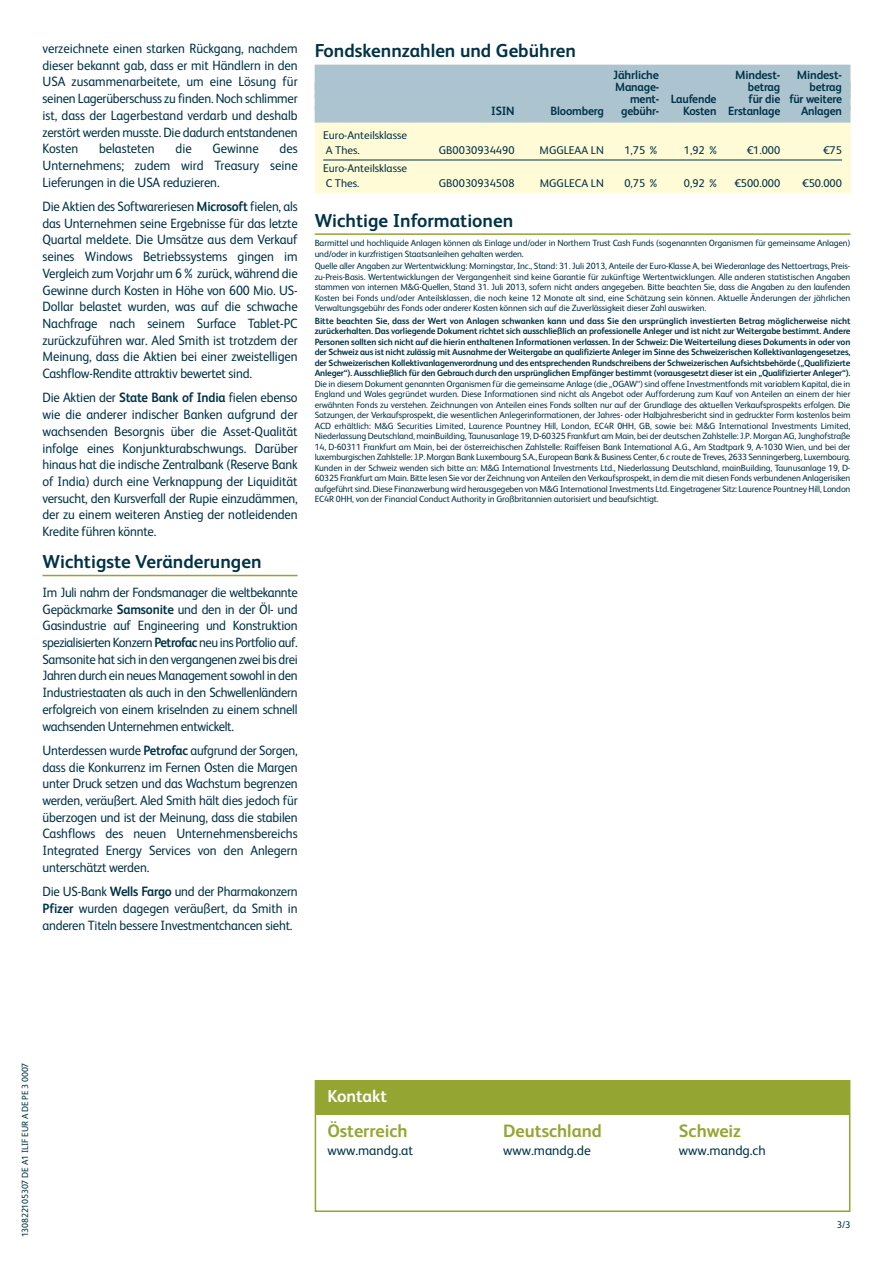
<style>
.page{position:relative;width:893px;height:1263px;background:#fff}
.page>*{position:absolute;margin:0;border:0;box-sizing:border-box;transform-origin:0 0}
.t1{font:700 18.75px "FS Albert";color:#003246}
.t2{font:700 18px "FS Albert";color:#94a531}
.t3{font:700 17.25px "FS Albert";letter-spacing:-.005em;color:#fff}
.t4{font:13.5px/16.6px "FS Albert";letter-spacing:-.015em;color:#003246;text-align:justify;scale:.94 1}
.t5{font:13.5px "FS Albert";letter-spacing:-.015em;color:#003246}
.t6{font:700 12px "FS Albert";letter-spacing:-.015em;color:#003246;scale:.96 1}
.t7{font:700 12px "FS Albert";letter-spacing:-.015em;color:#003246}
.t8{font:11.25px/15px "FS Albert";color:#003246}
.t9{font:9.75px "FS Albert";color:#003246}
.t10{font:9px/10.5px "FS Albert";letter-spacing:-.015em;color:#003246;text-align:justify}
.t11{font:700 9px/10.5px "FS Albert";letter-spacing:-.02em;color:#003246;text-align:justify}
.s1{font-weight:700}
</style>
<div class="page">
<div style="left:315px;top:65px;width:535px;height:128px;background:#fffbd6"></div>
<div style="left:315px;top:1080px;width:535px;height:132px;border:2px solid #94a531"></div>
<hr style="left:43px;top:575px;width:255px;height:1px;background:#94a531">
<div style="left:315px;top:65px;width:535px;height:26px;background:#acc4d0"></div>
<div style="left:315px;top:82px;width:535px;height:16px;background:#acc4d0"></div>
<div style="left:315px;top:94px;width:535px;height:16px;background:#acc4d0"></div>
<div style="left:315px;top:106px;width:535px;height:17px;background:#acc4d0"></div>
<hr style="left:323px;top:160px;width:519px;height:1px;background:#003246">
<hr style="left:315px;top:233px;width:535px;height:2px;background:#94a531">
<div style="left:315px;top:1080px;width:535px;height:34px;background:#94a531"></div>
<p class="t4" style="left:43px;top:41px;width:273px">verzeichnete einen starken Rückgang, nachdem dieser bekannt gab, dass er mit Händlern in den USA zusammenarbeitete, um eine Lösung für seinen Lagerüberschuss zu finden. Noch schlimmer ist, dass der Lagerbestand verdarb und deshalb zerstört werden musste. Die dadurch entstandenen Kosten</p>
<h3 class="t4" style="left:43px;top:142px;width:273px;text-indent:237px">des Unternehmens; zudem wird Treasury seine Lieferungen in die USA reduzieren.</h3>
<p class="t4" style="left:43px;top:199px;width:273px">Die Aktien des Softwareriesen <span class="s1">Microsoft</span> fielen, als das Unternehmen seine Ergebnisse für das letzte Quartal meldete. Die Umsätze aus dem Verkauf seines Windows Betriebssystems gingen im Vergleich zum Vorjahr um 6% zurück, während die Gewinne durch Kosten in Höhe von 600 Mio. US-Dollar belastet wurden, was auf die schwache Nachfrage nach seinem Surface Tablet-PC zurückzuführen war. Aled Smith ist trotzdem der Meinung, dass die Aktien bei einer zweistelligen Cashflow-Rendite attraktiv bewertet sind.</p>
<p class="t4" style="left:43px;top:391px;width:273px">Die Aktien der <span class="s1">State Bank of India</span> fielen ebenso wie die anderer indischer Banken aufgrund der wachsenden Besorgnis über die Asset-Qualität infolge eines Konjunkturabschwungs. Darüber hinaus hat die indische Zentralbank (Reserve Bank of India) durch eine Verknappung der Liquidität versucht, den Kursverfall der Rupie einzudämmen, der zu einem weiteren Anstieg der notleidenden Kredite führen könnte.</p>
<h1 class="t1" style="left:43px;top:555px;width:220px">Wichtigste Veränderungen</h1>
<p class="t4" style="left:43px;top:585px;width:273px">Im Juli nahm der Fondsmanager die weltbekannte Gepäckmarke <span class="s1">Samsonite</span> und den in der Öl- und Gasindustrie auf Engineering und Konstruktion spezialisierten Konzern <span class="s1">Petrofac</span> neu ins Portfolio auf.<br>Samsonite hat sich in den vergangenen zwei bis drei Jahren durch ein neues Management sowohl in den Industriestaaten als auch in den Schwellenländern erfolgreich von einem kriselnden zu einem schnell wachsenden Unternehmen entwickelt.</p>
<p class="t4" style="left:43px;top:743px;width:273px">Unterdessen wurde <span class="s1">Petrofac</span> aufgrund der Sorgen, dass die Konkurrenz im Fernen Osten die Margen unter Druck setzen und das Wachstum begrenzen werden, veräußert. Aled Smith hält dies jedoch für überzogen und ist der Meinung, dass die stabilen Cashflows des neuen Unternehmensbereichs Integrated Energy Services von den Anlegern unterschätzt werden.</p>
<h3 class="t4" style="left:43px;top:884px;width:273px">Die US-Bank <span class="s1">Wells Fargo</span> und der Pharmakonzern <span class="s1">Pfizer</span> wurden dagegen veräußert, da Smith in anderen Titeln bessere Investmentchancen sieht.</h3>
<h3 class="t4" style="left:99px;top:142px;width:61px">belasteten</h3>
<h3 class="t4" style="left:175px;top:142px;width:19px">die</h3>
<h3 class="t4" style="left:212px;top:142px;width:51px">Gewinne</h3>
<h1 class="t1" style="left:315px;top:44px;width:263px">Fondskennzahlen und Gebühren</h1>
<h3 class="t7" style="left:613px;top:70px;width:48px">Jährliche</h3>
<h3 class="t7" style="left:735px;top:70px;width:47px">Mindest-</h3>
<h3 class="t7" style="left:797px;top:70px;width:47px">Mindest-</h3>
<h3 class="t6" style="left:615px;top:82px;width:47px">Manage-</h3>
<h3 class="t6" style="left:748px;top:82px;width:35px">betrag</h3>
<h3 class="t6" style="left:810px;top:82px;width:35px">betrag</h3>
<h3 class="t6" style="left:630px;top:94px;width:92px">ment- Laufende</h3>
<h3 class="t6" style="left:749px;top:94px;width:99px">für die für weitere</h3>
<p class="t8" style="left:323px;top:129px;width:85px">Euro-Anteilsklasse<br>A Thes.</p>
<h3 class="t6" style="left:491px;top:106px;width:26px">ISIN</h3>
<h3 class="t6" style="left:550px;top:106px;width:57px">Bloomberg</h3>
<h3 class="t6" style="left:621px;top:106px;width:41px">gebühr-</h3>
<h3 class="t6" style="left:683px;top:106px;width:103px">Kosten Erstanlage</h3>
<h3 class="t6" style="left:801px;top:106px;width:44px">Anlagen</h3>
<p class="t8" style="left:439px;top:144px;width:77px">GB0030934490</p>
<p class="t8" style="left:540px;top:144px;width:66px">MGGLEAA LN</p>
<p class="t8" style="left:624px;top:144px;width:36px">1,75 %</p>
<p class="t8" style="left:684px;top:144px;width:36px">1,92 %</p>
<p class="t8" style="left:747px;top:144px;width:35px">€1.000</p>
<p class="t8" style="left:823px;top:144px;width:20px">€75</p>
<p class="t8" style="left:323px;top:162px;width:85px">Euro-Anteilsklasse<br>C Thes.</p>
<p class="t8" style="left:439px;top:177px;width:77px">GB0030934508</p>
<p class="t8" style="left:540px;top:177px;width:66px">MGGLECA LN</p>
<p class="t8" style="left:624px;top:177px;width:36px">0,75 %</p>
<p class="t8" style="left:684px;top:177px;width:36px">0,92 %</p>
<p class="t8" style="left:735px;top:177px;width:47px">€500.000</p>
<p class="t8" style="left:802px;top:177px;width:41px">€50.000</p>
<h1 class="t1" style="left:315px;top:214px;width:200px">Wichtige Informationen</h1>
<p class="t10" style="left:315px;top:239px;width:537px">Barmittel und hochliquide Anlagen können als Einlage und/oder in Northern Trust Cash Funds (sogenannten Organismen für gemeinsame Anlagen) und/oder in kurzfristigen Staatsanleihen gehalten werden.</p>
<p class="t10" style="left:315px;top:262px;width:537px">Quelle aller Angaben zur Wertentwicklung: Morningstar, Inc., Stand: 31. Juli 2013, Anteile der Euro-Klasse A, bei Wiederanlage des Nettoertrags, Preis&shy;zu-Preis-Basis. Wertentwicklungen der Vergangenheit sind keine Garantie für zukünftige Wertentwicklungen. Alle anderen statistischen Angaben stammen von internen M&amp;G-Quellen, Stand 31. Juli 2013, sofern nicht anders angegeben. Bitte beachten Sie, dass die Angaben zu den laufenden Kosten bei Fonds und/oder Anteilsklassen, die noch keine 12 Monate alt sind, eine Schätzung sein können. Aktuelle Änderungen der jährlichen Verwaltungsgebühr des Fonds oder anderer Kosten können sich auf die Zuverlässigkeit dieser Zahl auswirken.</p>
<p class="t11" style="left:315px;top:316px;width:537px">Bitte beachten Sie, dass der Wert von Anlagen schwanken kann und dass Sie den ursprünglich investierten Betrag möglicherweise nicht zurückerhalten. Das vorliegende Dokument richtet sich ausschließlich an professionelle Anleger und ist nicht zur Weitergabe bestimmt. Andere Personen sollten sich nicht auf die hierin enthaltenen Informationen verlassen. In der Schweiz: Die Weiterteilung dieses Dokuments in oder von der Schweiz aus ist nicht zulässig mit Ausnahme der Weitergabe an qualifizierte Anleger im Sinne des Schweizerischen Kollektivanlagengesetzes, der Schweizerischen Kollektivanlagenverordnung und des entsprechenden Rundschreibens der Schweizerischen Aufsichtsbehörde („Qualifizierte Anleger“). Ausschließlich für den Gebrauch durch den ursprünglichen Empfänger bestimmt (vorausgesetzt dieser ist ein „Qualifizierter Anleger“).</p>
<p class="t10" style="left:315px;top:379px;width:537px">Die in diesem Dokument genannten Organismen für die gemeinsame Anlage (die „OGAW“) sind offene Investmentfonds mit variablem Kapital, die in England und Wales gegründet wurden. Diese Informationen sind nicht als Angebot oder Aufforderung zum Kauf von Anteilen an einem der hier erwähnten Fonds zu verstehen. Zeichnungen von Anteilen eines Fonds sollten nur auf der Grundlage des aktuellen Verkaufsprospekts erfolgen. Die Satzungen, der Verkaufsprospekt, die wesentlichen Anlegerinformationen, der Jahres- oder Halbjahresbericht sind in gedruckter Form kostenlos beim ACD erhältlich: M&amp;G Securities Limited, Laurence Pountney Hill, London, EC4R 0HH, GB, sowie bei: M&amp;G International Investments Limited, Niederlassung Deutschland, mainBuilding, Taunusanlage 19, D-60325 Frankfurt am Main, bei der deutschen Zahlstelle: J.P. Morgan AG, Junghofstraße 14, D-60311 Frankfurt am Main, bei der österreichischen Zahlstelle: Raiffeisen Bank International A.G., Am Stadtpark 9, A-1030 Wien, und bei der luxemburgischen Zahlstelle: J.P. Morgan Bank Luxembourg S.A., European Bank &amp; Business Center, 6 c route de Treves, 2633 Senningerberg, Luxembourg.<br>Kunden in der Schweiz wenden sich bitte an: M&amp;G International Investments Ltd., Niederlassung Deutschland, mainBuilding, Taunusanlage 19, D-60325 Frankfurt am Main. Bitte lesen Sie vor der Zeichnung von Anteilen den Verkaufsprospekt, in dem die mit diesen Fonds verbundenen Anlagerisiken aufgeführt sind. Diese Finanzwerbung wird herausgegeben von M&amp;G International Investments Ltd. Eingetragener Sitz: Laurence Pountney Hill, London EC4R 0HH, von der Financial Conduct Authority in Großbritannien autorisiert und beaufsichtigt.</p>
<p class="t10" style="left:21px;top:1237px;width:176px;rotate:-90deg">130822105307 DE A1 ILIF EUR A DE PE 3 0007</p>
<h3 class="t3" style="left:327px;top:1090px;width:61px">Kontakt</h3>
<h2 class="t2" style="left:327px;top:1124px;width:82px">Österreich</h2>
<h3 class="t5" style="left:327px;top:1145px;width:87px">www.mandg.at</h3>
<h2 class="t2" style="left:503px;top:1124px;width:100px">Deutschland</h2>
<h3 class="t5" style="left:503px;top:1145px;width:89px">www.mandg.de</h3>
<h2 class="t2" style="left:679px;top:1124px;width:64px">Schweiz</h2>
<h3 class="t5" style="left:679px;top:1145px;width:88px">www.mandg.ch</h3>
<p class="t9" style="left:837px;top:1221px;width:15px">3/3</p>
</div>
